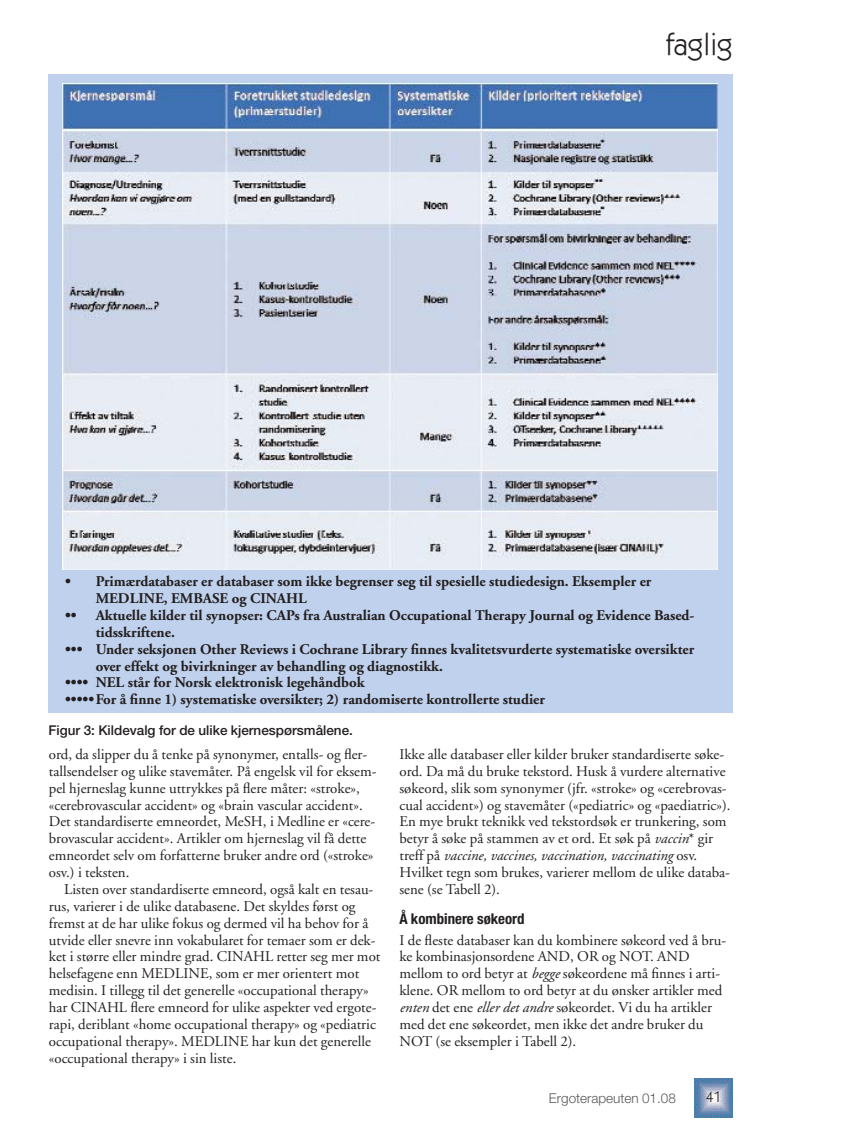
<style>
.page{position:relative;width:864px;height:1137px;background:#fff}
.page>*{position:absolute;margin:0;border:0;box-sizing:border-box;transform-origin:0 0}
.t1{font:31.05px "Itc Kabel";color:#231f20}
.t2{font:14.85px/17px "Adobe Garamond";color:#231f20}
.t3{font:700 14.85px/17px "Adobe Garamond";color:#231f20}
.t4{font:700 condensed 14.85px "Helvetica Neue";color:#231f20}
.t5{font:14.85px "Itc Kabel";color:#231f20}
.t6{font:500 13.5px "Helvetica Neue";color:#231f20}
.t7{font:300 13.5px "Helvetica Neue";color:#58595b}
.s1{font-style:italic}
</style>
<div class="page">
<div style="left:49px;top:75px;width:684px;height:638px;background:#bfd1ec"></div>
<img style="left:695px;top:1078px;width:38px;height:39px">
<img style="left:63px;top:84px;width:654px;height:485px">
<h1 class="t1" style="left:666px;top:32px;width:69px">faglig</h1>
<p class="t3" style="left:96px;top:574px;width:557px;text-indent:-31px">• Primærdatabaser er databaser som ikke begrenser seg til spesielle studiedesign. Eksempler er<br>MEDLINE, EMBASE og CINAHL</p>
<p class="t3" style="left:65px;top:608px;width:13px">••</p>
<p class="t3" style="left:96px;top:608px;width:600px">Aktuelle kilder til synopser: CAPs fra Australian Occupational Therapy Journal og Evidence Based&shy;tidsskriftene.</p>
<p class="t3" style="left:96px;top:642px;width:600px;text-indent:-31px">••• Under seksjonen Other Reviews i Cochrane Library finnes kvalitetsvurderte systematiske oversikter over effekt og bivirkninger av behandling og diagnostikk.</p>
<p class="t3" style="left:65px;top:675px;width:301px">•••• NEL står for Norsk elektronisk legehåndbok</p>
<p class="t3" style="left:65px;top:692px;width:481px">•••••For å finne 1) systematiske oversikter; 2) randomiserte kontrollerte studier</p>
<p class="t6" style="left:49px;top:725px;width:306px">Figur 3: Kildevalg for de ulike kjernespørsmålene.</p>
<p class="t2" style="left:49px;top:747px;width:329px">ord, da slipper du å tenke på synonymer, entalls- og fler&shy;tallsendelser og ulike stavemåter. På engelsk vil for eksem&shy;pel hjerneslag kunne uttrykkes på flere måter: «stroke», «cerebrovascular accident» og «brain vascular accident».<br>Det standardiserte emneordet, MeSH, i Medline er «cere&shy;brovascular accident». Artikler om hjerneslag vil få dette emneordet selv om forfatterne bruker andre ord («stroke» osv.) i teksten.</p>
<p class="t2" style="left:49px;top:882px;width:333px;text-indent:15px">Listen over standardiserte emneord, også kalt en tesau&shy;rus, varierer i de ulike databasene. Det skyldes først og fremst at de har ulike fokus og dermed vil ha behov for å utvide eller snevre inn vokabularet for temaer som er dek&shy;ket i større eller mindre grad. CINAHL retter seg mer mot helsefagene enn MEDLINE, som er mer orientert mot medisin. I tillegg til det generelle «occupational therapy» har CINAHL flere emneord for ulike aspekter ved ergote&shy;rapi, deriblant «home occupational therapy» og «pediatric occupational therapy». MEDLINE har kun det generelle «occupational therapy» i sin liste.</p>
<p class="t2" style="left:399px;top:747px;width:333px">Ikke alle databaser eller kilder bruker standardiserte søke&shy;ord. Da må du bruke tekstord. Husk å vurdere alternative søkeord, slik som synonymer (jfr. «stroke» og «cerebrovas&shy;cual accident») og stavemåter («pediatric» og «paediatric»).<br>En mye brukt teknikk ved tekstordsøk er trunkering, som betyr å søke på stammen av et ord. Et søk på <span class="s1">vaccin</span>* gir treff på <span class="s1">vaccine, vaccines, vaccination, vaccinating</span> osv.<br>Hvilket tegn som brukes, varierer mellom de ulike databa&shy;sene (se Tabell 2).</p>
<p class="t4" style="left:399px;top:913px;width:127px">Å kombinere søkeord</p>
<p class="t2" style="left:399px;top:932px;width:328px">I de fleste databaser kan du kombinere søkeord ved å bru&shy;ke kombinasjonsordene AND, OR og NOT. AND mellom to ord betyr at <span class="s1">begge</span> søkeordene må finnes i arti&shy;klene. OR mellom to ord betyr at du ønsker artikler med <span class="s1">enten</span> det ene <span class="s1">eller det andre</span> søkeordet. Vi du ha artikler med det ene søkeordet, men ikke det andre bruker du NOT (se eksempler i Tabell 2).</p>
<p class="t7" style="left:549px;top:1093px;width:128px">Ergoterapeuten 01.08</p>
<p class="t5" style="left:706px;top:1091px;width:16px">41</p>
</div>
